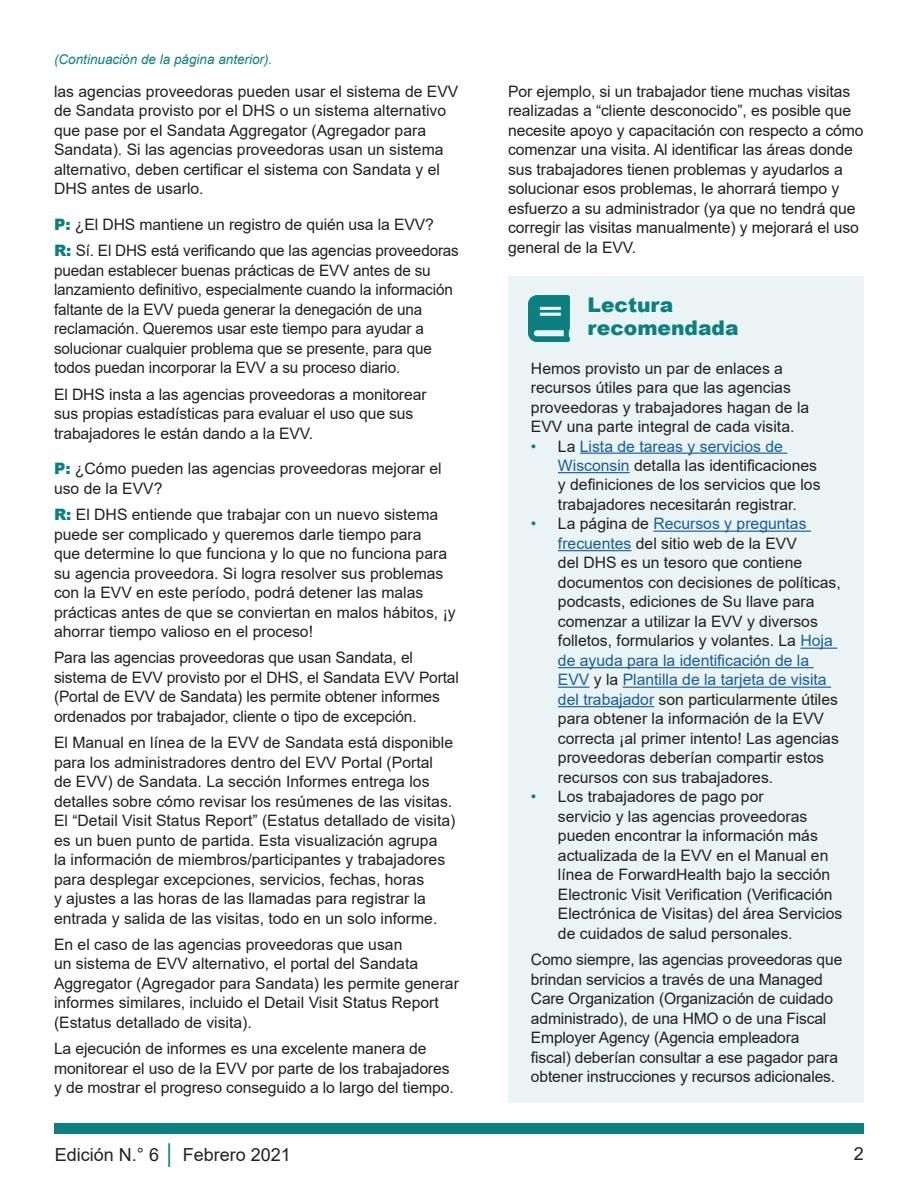
<style>
.page{position:relative;width:918px;height:1188px;background:#fff}
.page>*{position:absolute;margin:0;border:0;box-sizing:border-box;transform-origin:0 0}
.t1{font:900 20.25px/22.5px "Arial";color:#0c8081}
.t2{font:18px "Arial";color:#231f20}
.t3{font:15.75px/19.5px "Arial";color:#231f20}
.t4{font:italic 13.5px "Arial";color:#0c8081}
.s1{font-weight:900;color:#0c8081}
.s2{color:#0c8081}
.s3{color:#175d9e}
.s4{font-weight:900;font-size:19.5px;color:#0c8081}
</style>
<div class="page">
<div style="left:55px;top:1123px;width:809px;height:11px;background:#0c8081"></div>
<div style="left:508px;top:276px;width:356px;height:826px;background:#eaf4f4"></div>
<hr style="left:580px;top:453px;width:207px;height:1px;background:#175d9e">
<hr style="left:558px;top:472px;width:72px;height:1px;background:#175d9e">
<hr style="left:653px;top:531px;width:158px;height:1px;background:#175d9e">
<hr style="left:558px;top:550px;width:74px;height:1px;background:#175d9e">
<hr style="left:800px;top:648px;width:37px;height:1px;background:#175d9e">
<hr style="left:558px;top:667px;width:256px;height:1px;background:#175d9e">
<hr style="left:558px;top:687px;width:31px;height:1px;background:#175d9e">
<hr style="left:623px;top:687px;width:208px;height:1px;background:#175d9e">
<hr style="left:558px;top:706px;width:96px;height:1px;background:#175d9e">
<img style="left:529px;top:296px;width:40px;height:46px">
<p class="t4" style="left:54px;top:50px;width:220px">(Continuación de la página anterior).</p>
<p class="t3" style="left:54px;top:82px;width:406px">las agencias proveedoras pueden usar el sistema de EVV de Sandata provisto por el DHS o un sistema alternativo que pase por el Sandata Aggregator (Agregador para Sandata). Si las agencias proveedoras usan un sistema alternativo, deben certificar el sistema con Sandata y el DHS antes de usarlo.</p>
<p class="t3" style="left:54px;top:211px;width:406px;line-height:26.2px"><span class="s1">P:</span> ¿El DHS mantiene un registro de quién usa la EVV?<br><span class="s1">R:</span> Sí. El DHS está verificando que las agencias proveedoras</p>
<p class="t3" style="left:54px;top:261px;width:400px">puedan establecer buenas prácticas de EVV antes de su lanzamiento definitivo, especialmente cuando la información faltante de la EVV pueda generar la denegación de una reclamación. Queremos usar este tiempo para ayudar a solucionar cualquier problema que se presente, para que todos puedan incorporar la EVV a su proceso diario.</p>
<p class="t3" style="left:54px;top:384px;width:374px">El DHS insta a las agencias proveedoras a monitorear sus propias estadísticas para evaluar el uso que sus trabajadores le están dando a la EVV.</p>
<p class="t3" style="left:54px;top:459px;width:389px"><span class="s1">P:</span> ¿Cómo pueden las agencias proveedoras mejorar el uso de la EVV?</p>
<p class="t3" style="left:54px;top:505px;width:403px"><span class="s1">R:</span> El DHS entiende que trabajar con un nuevo sistema puede ser complicado y queremos darle tiempo para<br>que determine lo que funciona y lo que no funciona para su agencia proveedora. Si logra resolver sus problemas con la EVV en este período, podrá detener las malas prácticas antes de que se conviertan en malos hábitos, ¡y ahorrar tiempo valioso en el proceso!</p>
<p class="t3" style="left:54px;top:648px;width:406px">Para las agencias proveedoras que usan Sandata, el sistema de EVV provisto por el DHS, el Sandata EVV Portal (Portal de EVV de Sandata) les permite obtener informes ordenados por trabajador, cliente o tipo de excepción.</p>
<p class="t3" style="left:54px;top:733px;width:403px">El Manual en línea de la EVV de Sandata está disponible para los administradores dentro del EVV Portal (Portal<br>de EVV) de Sandata. La sección Informes entrega los detalles sobre cómo revisar los resúmenes de las visitas.<br>El “Detail Visit Status Report” (Estatus detallado de visita) es un buen punto de partida. Esta visualización agrupa<br>la información de miembros/participantes y trabajadores para desplegar excepciones, servicios, fechas, horas<br>y ajustes a las horas de las llamadas para registrar la entrada y salida de las visitas, todo en un solo informe.</p>
<p class="t3" style="left:54px;top:934px;width:406px">En el caso de las agencias proveedoras que usan<br>un sistema de EVV alternativo, el portal del Sandata Aggregator (Agregador para Sandata) les permite generar informes similares, incluido el Detail Visit Status Report (Estatus detallado de visita).</p>
<p class="t3" style="left:54px;top:1039px;width:401px">La ejecución de informes es una excelente manera de monitorear el uso de la EVV por parte de los trabajadores y de mostrar el progreso conseguido a lo largo del tiempo.</p>
<p class="t3" style="left:508px;top:82px;width:357px">Por ejemplo, si un trabajador tiene muchas visitas realizadas a “cliente desconocido”, es posible que necesite apoyo y capacitación con respecto a cómo comenzar una visita. Al identificar las áreas donde sus trabajadores tienen problemas y ayudarlos a solucionar esos problemas, le ahorrará tiempo y esfuerzo a su administrador (ya que no tendrá que corregir las visitas manualmente) y mejorará el uso general de la EVV.</p>
<p class="t1" style="left:588px;top:293px;width:153px">Lectura recomendada</p>
<p class="t3" style="left:531px;top:358px;width:280px">Hemos provisto un par de enlaces a recursos útiles para que las agencias proveedoras y trabajadores hagan de la EVV una parte integral de cada visita.</p>
<p class="t3" style="left:558px;top:436px;width:264px;text-indent:-27px"><span class="s2">•</span> La <span class="s3">Lista de tareas y servicios de Wisconsin</span> detalla las identificaciones y definiciones de los servicios que los trabajadores necesitarán registrar.</p>
<p class="t3" style="left:558px;top:514px;width:284px;text-indent:-27px"><span class="s2">•</span> La página de <span class="s3">Recursos y preguntas frecuentes</span> del sitio web de la EVV<br>del DHS es un tesoro que contiene documentos con decisiones de políticas, podcasts, ediciones de Su llave para comenzar a utilizar la EVV y diversos folletos, formularios y volantes. La <span class="s3">Hoja de ayuda para la identificación de la EVV</span> y la <span class="s3">Plantilla de la tarjeta de visita del trabajador</span> son particularmente útiles para obtener la información de la EVV correcta ¡al primer intento! Las agencias proveedoras deberían compartir estos recursos con sus trabajadores.</p>
<p class="t3" style="left:558px;top:787px;width:286px;text-indent:-27px"><span class="s2">•</span> Los trabajadores de pago por<br>servicio y las agencias proveedoras pueden encontrar la información más actualizada de la EVV en el Manual en línea de ForwardHealth bajo la sección Electronic Visit Verification (Verificación Electrónica de Visitas) del área Servicios de cuidados de salud personales.</p>
<p class="t3" style="left:531px;top:950px;width:313px">Como siempre, las agencias proveedoras que brindan servicios a través de una Managed Care Organization (Organización de cuidado administrado), de una HMO o de una Fiscal Employer Agency (Agencia empleadora fiscal) deberían consultar a ese pagador para obtener instrucciones y recursos adicionales.</p>
<p class="t2" style="left:55px;top:1142px;width:237px">Edición N.° 6 <span class="s4">│</span> Febrero 2021</p>
<p class="t2" style="left:854px;top:1141px;width:12px">2</p>
</div>
